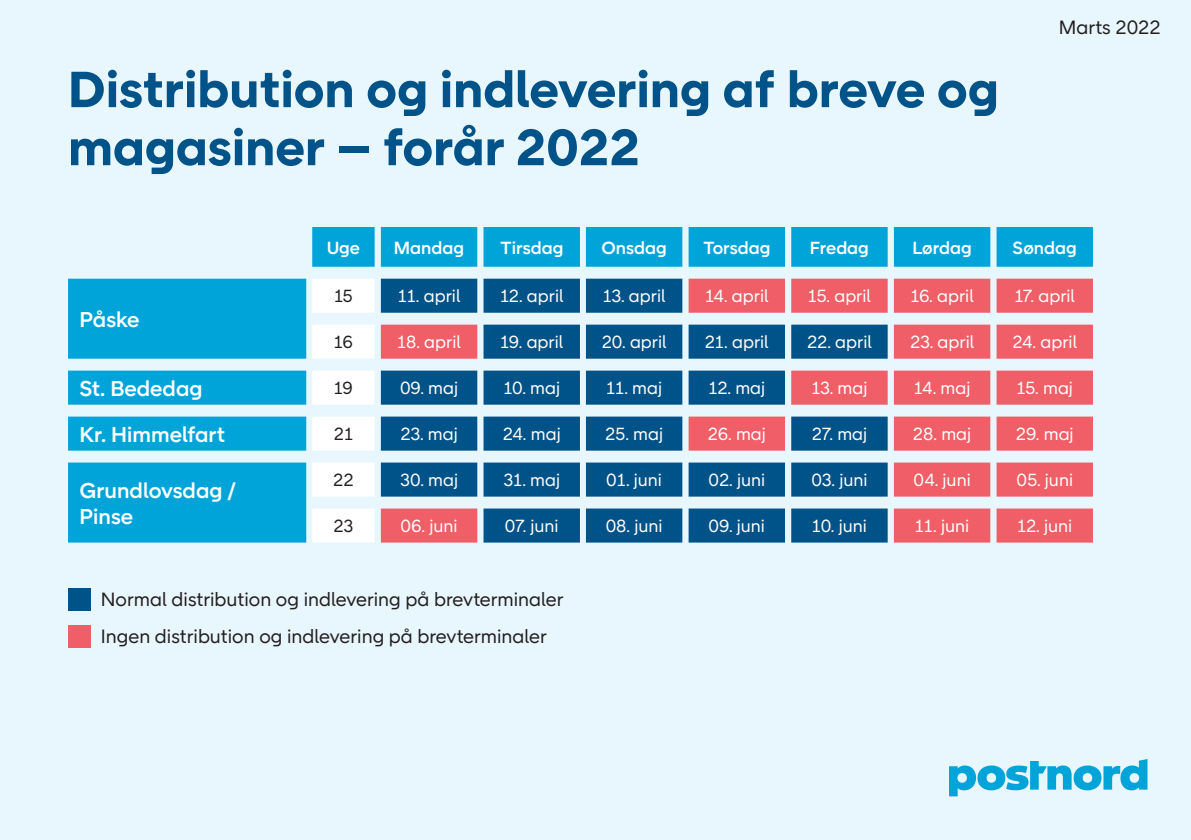
<style>
.page{position:relative;width:1191px;height:840px;background:#fff}
.page>*{position:absolute;margin:0;border:0;box-sizing:border-box;transform-origin:0 0}
.t1{font:700 52px/58px "Post Nord Sans";color:#005388}
.t2{font:500 22px/26px "Post Nord Sans";color:#fff}
.t3{font:19.6px "Post Nord Sans";color:#231f20}
.t4{font:18px "Post Nord Sans";color:#fff}
.t5{font:500 18px "Post Nord Sans";color:#fff}
.t6{font:18px "Post Nord Sans";letter-spacing:-.01em;color:#231f20}
</style>
<div class="page">
<div style="left:0;top:0;width:1191px;height:839px;background:#e8f6fd"></div>
<svg style="left:68px;top:227px;width:1025px;height:315px;fill:#00a4d9"></svg>
<svg style="left:312px;top:278px;width:63px;height:264px"></svg>
<svg style="left:381px;top:278px;width:712px;height:264px"></svg>
<svg style="left:949px;top:759px;width:198px;height:36px"></svg>
<div style="left:68px;top:624px;width:23px;height:23px;background:#f05e67"></div>
<div style="left:68px;top:587px;width:23px;height:23px;background:#005388"></div>
<h1 class="t1" style="left:68px;top:60px;width:932px">Distribution og indlevering af breve og magasiner – forår 2022</h1>
<p class="t3" style="left:1058px;top:16px;width:103px">Marts 2022</p>
<p class="t2" style="left:79px;top:306px;width:62px">Påske</p>
<p class="t5" style="left:327px;top:237px;width:35px">Uge</p>
<p class="t5" style="left:394px;top:237px;width:72px">Mandag</p>
<p class="t5" style="left:500px;top:237px;width:65px">Tirsdag</p>
<p class="t5" style="left:601px;top:237px;width:67px">Onsdag</p>
<p class="t5" style="left:703px;top:237px;width:69px">Torsdag</p>
<p class="t5" style="left:810px;top:237px;width:61px">Fredag</p>
<p class="t5" style="left:912px;top:237px;width:61px">Lørdag</p>
<p class="t5" style="left:1012px;top:237px;width:66px">Søndag</p>
<p class="t6" style="left:334px;top:286px;width:20px">15</p>
<p class="t4" style="left:398px;top:286px;width:64px">11. april</p>
<p class="t4" style="left:500px;top:286px;width:65px">12. april</p>
<p class="t4" style="left:603px;top:286px;width:64px">13. april</p>
<p class="t4" style="left:705px;top:286px;width:65px">14. april</p>
<p class="t4" style="left:808px;top:286px;width:65px">15. april</p>
<p class="t4" style="left:910px;top:286px;width:65px">16. april</p>
<p class="t4" style="left:1014px;top:286px;width:62px">17. april</p>
<p class="t6" style="left:334px;top:332px;width:20px">16</p>
<p class="t4" style="left:397px;top:332px;width:65px">18. april</p>
<p class="t4" style="left:500px;top:332px;width:65px">19. april</p>
<p class="t4" style="left:601px;top:332px;width:66px">20. april</p>
<p class="t4" style="left:705px;top:332px;width:65px">21. april</p>
<p class="t4" style="left:807px;top:332px;width:66px">22. april</p>
<p class="t4" style="left:910px;top:332px;width:66px">23. april</p>
<p class="t4" style="left:1012px;top:332px;width:66px">24. april</p>
<p class="t2" style="left:79px;top:375px;width:125px">St. Bededag</p>
<p class="t6" style="left:334px;top:378px;width:21px">19</p>
<p class="t4" style="left:400px;top:378px;width:60px">09. maj</p>
<p class="t4" style="left:503px;top:378px;width:58px">10. maj</p>
<p class="t4" style="left:606px;top:378px;width:57px">11. maj</p>
<p class="t4" style="left:708px;top:378px;width:58px">12. maj</p>
<p class="t4" style="left:811px;top:378px;width:58px">13. maj</p>
<p class="t4" style="left:913px;top:378px;width:58px">14. maj</p>
<p class="t4" style="left:1016px;top:378px;width:58px">15. maj</p>
<p class="t2" style="left:79px;top:421px;width:147px">Kr. Himmelfart</p>
<p class="t6" style="left:334px;top:424px;width:21px">21</p>
<p class="t4" style="left:400px;top:424px;width:59px">23. maj</p>
<p class="t4" style="left:503px;top:424px;width:59px">24. maj</p>
<p class="t4" style="left:605px;top:424px;width:59px">25. maj</p>
<p class="t4" style="left:707px;top:424px;width:60px">26. maj</p>
<p class="t4" style="left:811px;top:424px;width:57px">27. maj</p>
<p class="t4" style="left:913px;top:424px;width:60px">28. maj</p>
<p class="t4" style="left:1015px;top:424px;width:59px">29. maj</p>
<p class="t2" style="left:79px;top:477px;width:158px">Grundlovsdag /<br>Pinse</p>
<p class="t6" style="left:333px;top:469px;width:22px">22</p>
<p class="t4" style="left:400px;top:469px;width:59px">30. maj</p>
<p class="t4" style="left:503px;top:469px;width:58px">31. maj</p>
<p class="t4" style="left:606px;top:469px;width:57px">01. juni</p>
<p class="t4" style="left:708px;top:469px;width:58px">02. juni</p>
<p class="t4" style="left:811px;top:469px;width:58px">03. juni</p>
<p class="t4" style="left:913px;top:469px;width:59px">04. juni</p>
<p class="t4" style="left:1016px;top:469px;width:58px">05. juni</p>
<p class="t6" style="left:333px;top:515px;width:22px">23</p>
<p class="t4" style="left:401px;top:515px;width:58px">06. juni</p>
<p class="t4" style="left:505px;top:515px;width:55px">07. juni</p>
<p class="t4" style="left:605px;top:515px;width:58px">08. juni</p>
<p class="t4" style="left:708px;top:515px;width:58px">09. juni</p>
<p class="t4" style="left:812px;top:515px;width:56px">10. juni</p>
<p class="t4" style="left:915px;top:515px;width:56px">11. juni</p>
<p class="t4" style="left:1017px;top:515px;width:57px">12. juni</p>
<p class="t3" style="left:101px;top:588px;width:464px">Normal distribution og indlevering på brevterminaler</p>
<p class="t3" style="left:101px;top:625px;width:447px">Ingen distribution og indlevering på brevterminaler</p>
</div>
